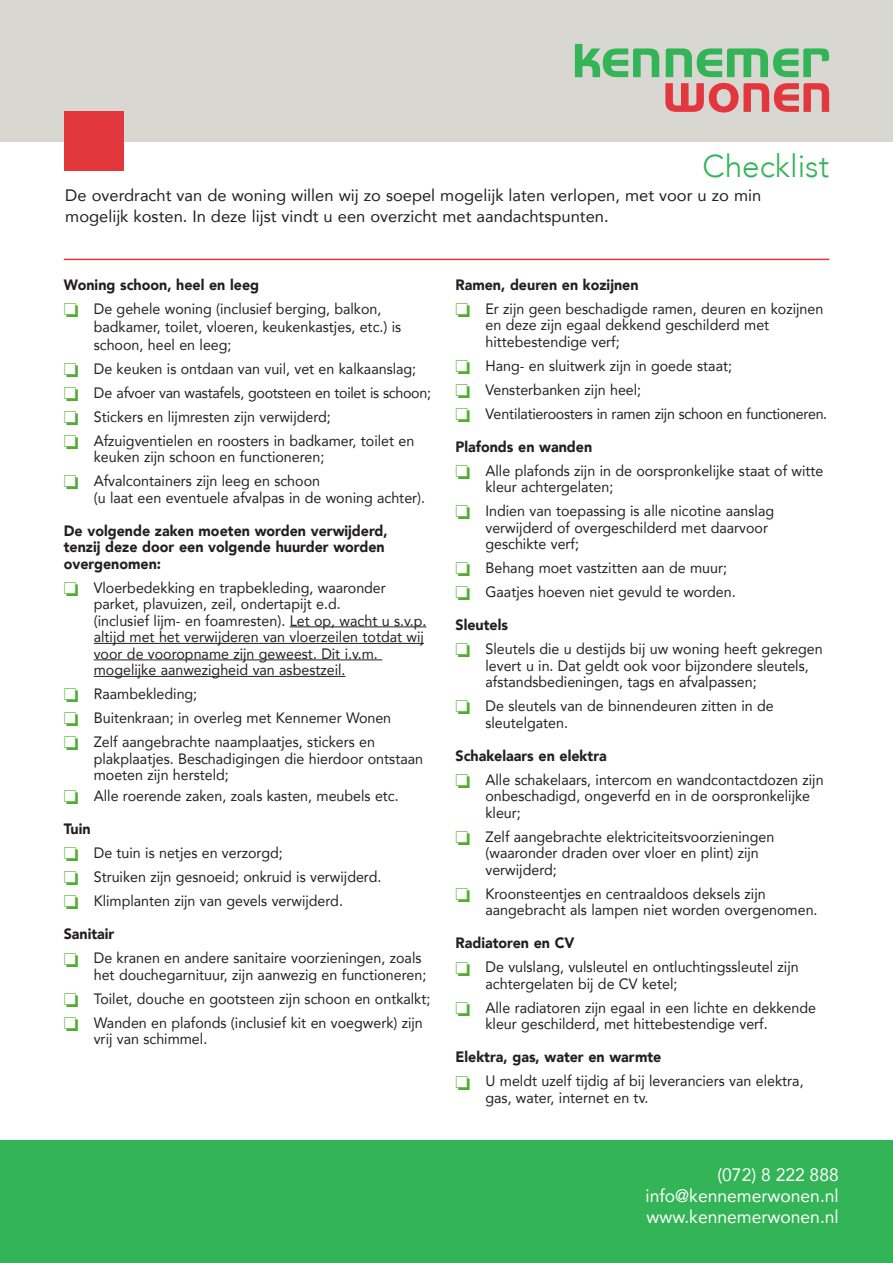
<style>
.page{position:relative;width:893px;height:1263px;background:#fff}
.page>*{position:absolute;margin:0;border:0;box-sizing:border-box;transform-origin:0 0}
.t1{font:300 31.5px "Avenir";color:#32b457}
.t2{font:18px "Avenir";color:#fff}
.Normaal{font:16.5px/21px "Avenir";color:#231f20}
.Normaal-2{font:15px/16.5px "Avenir";color:#231f20;scale:.95 1}
.Normaal-3{font:900 15px/16.5px "Avenir";color:#231f20;scale:.95 1}
.Normaal-4{font:15px "Avenir";letter-spacing:-.02em;color:#231f20;scale:.95 1}
.s1{color:#4fad2f}
</style>
<div class="page">
<div style="left:0;top:1140px;width:893px;height:123px;background:#32b457"></div>
<div style="left:0;top:0;width:893px;height:141px;background:#d8d7d2"></div>
<div style="left:64px;top:111px;width:59px;height:60px;background:#e1373d"></div>
<svg style="left:575px;top:44px;width:84px;height:33px"></svg>
<svg style="left:666px;top:48px;width:163px;height:29px"></svg>
<svg style="left:665px;top:83px;width:164px;height:29px"></svg>
<hr style="left:290px;top:626px;width:136px;height:1px;background:#231f20">
<hr style="left:94px;top:643px;width:330px;height:1px;background:#231f20">
<hr style="left:94px;top:659px;width:288px;height:1px;background:#231f20">
<hr style="left:94px;top:676px;width:251px;height:1px;background:#231f20">
<hr style="left:64px;top:259px;width:765px;height:1px;background:#e1373d">
<p class="t1" style="left:703px;top:148px;width:128px">Checklist</p>
<p class="Normaal" style="left:65px;top:184px;width:697px">De overdracht van de woning willen wij zo soepel mogelijk laten verlopen, met voor u zo min mogelijk kosten. In deze lijst vindt u een overzicht met aandachtspunten.</p>
<p class="Normaal-3" style="left:64px;top:276px;width:207px">Woning schoon, heel en leeg</p>
<p class="Normaal-2" style="left:94px;top:299px;width:325px;line-height:18px;text-indent:-30px"><span class="s1">❏</span> De gehele woning (inclusief berging, balkon, badkamer, toilet, vloeren, keukenkastjes, etc.) is schoon, heel en leeg;</p>
<p class="Normaal-2" style="left:64px;top:360px;width:372px"><span class="s1">❏</span> De keuken is ontdaan van vuil, vet en kalkaanslag;</p>
<p class="Normaal-4" style="left:64px;top:380px;width:388px"><span class="s1">❏</span> De afvoer van wastafels, gootsteen en toilet is schoon;</p>
<p class="Normaal-2" style="left:64px;top:408px;width:283px"><span class="s1">❏</span> Stickers en lijmresten zijn verwijderd;</p>
<p class="Normaal-2" style="left:94px;top:432px;width:339px;text-indent:-30px"><span class="s1">❏</span> Afzuigventielen en roosters in badkamer, toilet en keuken zijn schoon en functioneren;</p>
<p class="Normaal-2" style="left:94px;top:472px;width:350px;text-indent:-30px"><span class="s1">❏</span> Afvalcontainers zijn leeg en schoon<br>(u laat een eventuele afvalpas in de woning achter).</p>
<p class="Normaal-3" style="left:64px;top:522px;width:343px">De volgende zaken moeten worden verwijderd, tenzij deze door een volgende huurder worden overgenomen:</p>
<p class="Normaal-2" style="left:94px;top:579px;width:352px;text-indent:-30px"><span class="s1">❏</span> Vloerbedekking en trapbekleding, waaronder parket, plavuizen, zeil, ondertapijt e.d.<br>(inclusief lijm- en foamresten). Let op, wacht u s.v.p. altijd met het verwijderen van vloerzeilen totdat wij voor de vooropname zijn geweest. Dit i.v.m. mogelijke aanwezigheid van asbestzeil.</p>
<p class="Normaal-2" style="left:64px;top:685px;width:142px"><span class="s1">❏</span> Raambekleding;</p>
<p class="Normaal-2" style="left:64px;top:709px;width:346px"><span class="s1">❏</span> Buitenkraan; in overleg met Kennemer Wonen</p>
<p class="Normaal-2" style="left:94px;top:733px;width:348px;text-indent:-30px"><span class="s1">❏</span> Zelf aangebrachte naamplaatjes, stickers en plakplaatjes. Beschadigingen die hierdoor ontstaan moeten zijn hersteld;</p>
<p class="Normaal-2" style="left:64px;top:787px;width:354px"><span class="s1">❏</span> Alle roerende zaken, zoals kasten, meubels etc.</p>
<p class="Normaal-3" style="left:64px;top:820px;width:30px">Tuin</p>
<p class="Normaal-2" style="left:64px;top:844px;width:232px"><span class="s1">❏</span> De tuin is netjes en verzorgd;</p>
<p class="Normaal-2" style="left:64px;top:868px;width:336px"><span class="s1">❏</span> Struiken zijn gesnoeid; onkruid is verwijderd.</p>
<p class="Normaal-2" style="left:64px;top:892px;width:295px"><span class="s1">❏</span> Klimplanten zijn van gevels verwijderd.</p>
<p class="Normaal-3" style="left:64px;top:925px;width:55px">Sanitair</p>
<p class="Normaal-2" style="left:94px;top:949px;width:352px;text-indent:-30px"><span class="s1">❏</span> De kranen en andere sanitaire voorzieningen, zoals het douchegarnituur, zijn aanwezig en functioneren;</p>
<p class="Normaal-2" style="left:64px;top:990px;width:387px"><span class="s1">❏</span> Toilet, douche en gootsteen zijn schoon en ontkalkt;</p>
<p class="Normaal-2" style="left:94px;top:1014px;width:348px;text-indent:-30px"><span class="s1">❏</span> Wanden en plafonds (inclusief kit en voegwerk) zijn vrij van schimmel.</p>
<p class="Normaal-3" style="left:455px;top:276px;width:194px">Ramen, deuren en kozijnen</p>
<p class="Normaal-2" style="left:485px;top:300px;width:357px;text-indent:-30px"><span class="s1">❏</span> Er zijn geen beschadigde ramen, deuren en kozijnen en deze zijn egaal dekkend geschilderd met hittebestendige verf;</p>
<p class="Normaal-2" style="left:455px;top:357px;width:293px"><span class="s1">❏</span> Hang- en sluitwerk zijn in goede staat;</p>
<p class="Normaal-2" style="left:455px;top:381px;width:197px"><span class="s1">❏</span> Vensterbanken zijn heel;</p>
<p class="Normaal-4" style="left:455px;top:401px;width:393px"><span class="s1">❏</span> Ventilatieroosters in ramen zijn schoon en functioneren.</p>
<p class="Normaal-3" style="left:455px;top:438px;width:145px">Plafonds en wanden</p>
<p class="Normaal-2" style="left:485px;top:462px;width:357px;text-indent:-30px"><span class="s1">❏</span> Alle plafonds zijn in de oorspronkelijke staat of witte kleur achtergelaten;</p>
<p class="Normaal-2" style="left:455px;top:502px;width:337px"><span class="s1">❏</span> Indien van toepassing is alle nicotine aanslag</p>
<p class="Normaal-2" style="left:485px;top:519px;width:299px">verwijderd of overgeschilderd met daarvoor</p>
<p class="Normaal-2" style="left:485px;top:535px;width:100px">geschikte verf;</p>
<p class="Normaal-2" style="left:455px;top:559px;width:287px"><span class="s1">❏</span> Behang moet vastzitten aan de muur;</p>
<p class="Normaal-2" style="left:455px;top:583px;width:296px"><span class="s1">❏</span> Gaatjes hoeven niet gevuld te worden.</p>
<p class="Normaal-3" style="left:455px;top:616px;width:57px">Sleutels</p>
<p class="Normaal-2" style="left:455px;top:640px;width:388px"><span class="s1">❏</span> Sleutels die u destijds bij uw woning heeft gekregen</p>
<p class="Normaal-2" style="left:485px;top:657px;width:342px">levert u in. Dat geldt ook voor bijzondere sleutels,</p>
<p class="Normaal-2" style="left:485px;top:673px;width:287px">afstandsbedieningen, tags en afvalpassen;</p>
<p class="Normaal-2" style="left:485px;top:697px;width:305px;text-indent:-30px"><span class="s1">❏</span> De sleutels van de binnendeuren zitten in de sleutelgaten.</p>
<p class="Normaal-3" style="left:455px;top:747px;width:161px">Schakelaars en elektra</p>
<p class="Normaal-2" style="left:455px;top:771px;width:389px"><span class="s1">❏</span> Alle schakelaars, intercom en wandcontactdozen zijn</p>
<p class="Normaal-2" style="left:485px;top:787px;width:343px">onbeschadigd, ongeverfd en in de oorspronkelijke</p>
<p class="Normaal-2" style="left:485px;top:804px;width:39px">kleur;</p>
<p class="Normaal-2" style="left:485px;top:828px;width:306px;text-indent:-30px"><span class="s1">❏</span> Zelf aangebrachte elektriciteitsvoorzieningen (waaronder draden over vloer en plint) zijn verwijderd;</p>
<p class="Normaal-2" style="left:485px;top:885px;width:351px;text-indent:-30px"><span class="s1">❏</span> Kroonsteentjes en centraaldoos deksels zijn aangebracht als lampen niet worden overgenomen.</p>
<p class="Normaal-3" style="left:455px;top:934px;width:127px">Radiatoren en CV</p>
<p class="Normaal-2" style="left:485px;top:958px;width:331px;text-indent:-30px"><span class="s1">❏</span> De vulslang, vulsleutel en ontluchtingssleutel zijn achtergelaten bij de CV ketel;</p>
<p class="Normaal-2" style="left:455px;top:999px;width:381px"><span class="s1">❏</span> Alle radiatoren zijn egaal in een lichte en dekkende</p>
<p class="Normaal-2" style="left:485px;top:1015px;width:299px">kleur geschilderd, met hittebestendige verf.</p>
<p class="Normaal-3" style="left:455px;top:1048px;width:218px">Elektra, gas, water en warmte</p>
<p class="Normaal-2" style="left:455px;top:1072px;width:368px"><span class="s1">❏</span> U meldt uzelf tijdig af bij leveranciers van elektra,</p>
<p class="Normaal-2" style="left:485px;top:1089px;width:173px">gas, water, internet en tv.</p>
<p class="t2" style="left:717px;top:1160px;width:123px">(072) 8 222 888</p>
<p class="t2" style="left:645px;top:1181px;width:195px">info@kennemerwonen.nl</p>
<p class="t2" style="left:647px;top:1202px;width:194px">www.kennemerwonen.nl</p>
</div>
